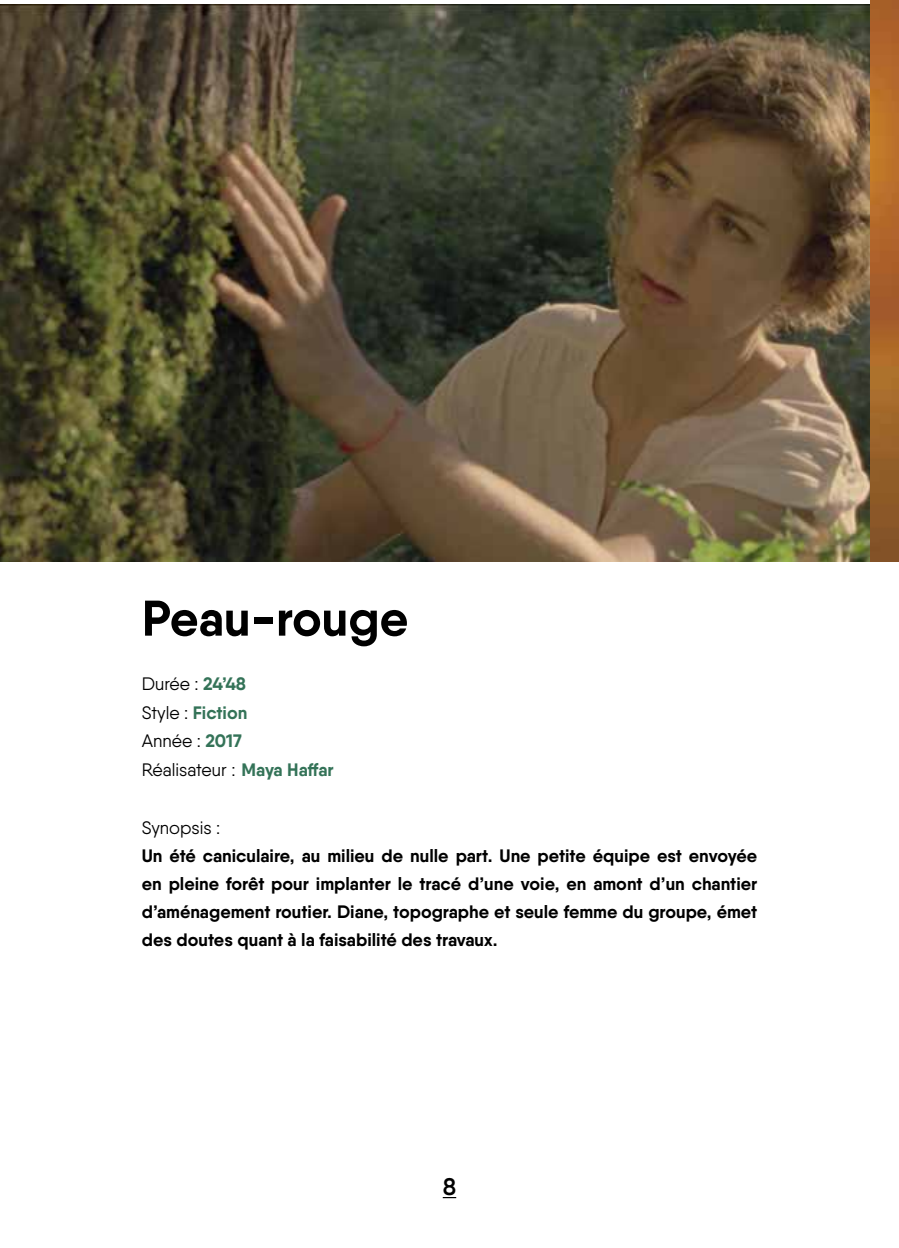
<style>
.page{position:relative;width:899px;height:1248px;background:#fff}
.page>*{position:absolute;margin:0;border:0;box-sizing:border-box;transform-origin:0 0}
.t1{font:700 50px "Qanelas";color:#000}
.t2{font:600 24px "Qanelas";color:#000}
.t3{font:700 18px/28px "Qanelas";color:#000;text-align:justify}
.t4{font:18px/28.8px "Qanelas";color:#000}
.s1{font-weight:700;color:#347358}
</style>
<div class="page">
<img style="left:0;top:4px;width:870px;height:557px">
<img style="left:870px;top:0;width:29px;height:561px">
<h1 class="t1" style="left:142px;top:586px;width:268px">Peau-rouge</h1>
<p class="t4" style="left:142px;top:668px;width:193px">Durée : <span class="s1">24’48<br></span>Style : <span class="s1">Fiction<br></span>Année : <span class="s1">2017<br></span>Réalisateur : <span class="s1">Maya Haffar</span></p>
<p class="t4" style="left:142px;top:812px;width:80px">Synopsis :</p>
<p class="t3" style="left:142px;top:841px;width:617px">Un été caniculaire, au milieu de nulle part. Une petite équipe est envoyée en pleine forêt pour implanter le tracé d’une voie, en amont d’un chantier d’aménagement routier. Diane, topographe et seule femme du groupe, émet des doutes quant à la faisabilité des travaux.</p>
<h2 class="t2" style="left:443px;top:1171px;width:15px">8</h2>
</div>
